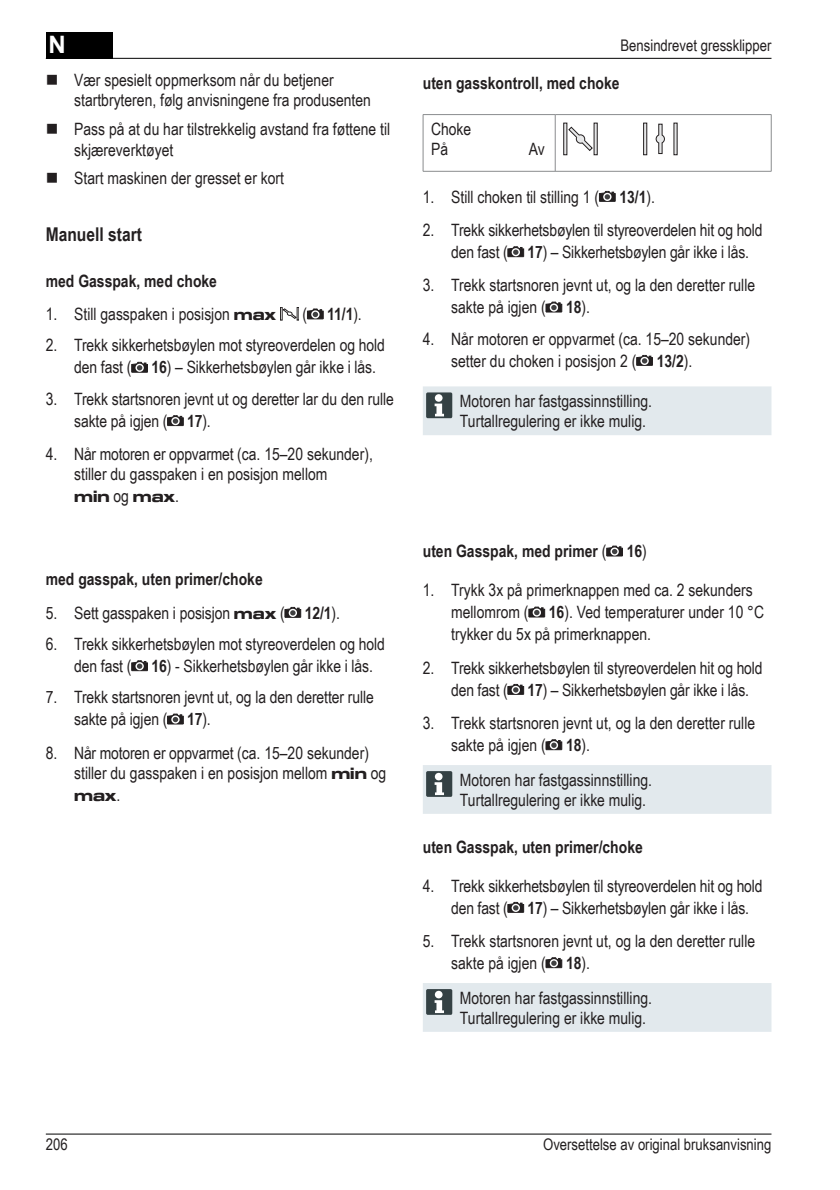
<style>
.page{position:relative;width:840px;height:1190px;background:#fff}
.page>*{position:absolute;margin:0;border:0;box-sizing:border-box;transform-origin:0 0}
.t1{font:700 24px "Arial";color:#fff}
.t2{font:700 19px "Arial Narrow";color:#231f20}
.t3{font:17px/22px "Arial Narrow";color:#231f20}
.t4{font:700 17px "Arial Narrow";color:#231f20}
.t5{font:700 expanded 17px "Microgramma LT";color:#231f20}
.t6{font:16px "Arial Narrow";color:#231f20}
.s1{font-family:"Microgramma LT";font-weight:700;font-stretch:expanded}
.s2{font-weight:400}
.s3{font-weight:700}
.s4{font-family:"Arial Narrow";font-weight:400;font-stretch:normal}
</style>
<div class="page">
<div style="left:46px;top:32px;width:67px;height:27px;background:#000"></div>
<hr style="left:46px;top:1134px;width:725px;height:1px;background:#000">
<hr style="left:46px;top:58px;width:725px;height:1px;background:#000">
<svg style="left:280px;top:307px;width:19px;height:13px"></svg>
<svg style="left:307px;top:309px;width:17px;height:11px"></svg>
<svg style="left:131px;top:362px;width:17px;height:11px"></svg>
<svg style="left:167px;top:415px;width:17px;height:11px"></svg>
<svg style="left:285px;top:607px;width:16px;height:11px"></svg>
<svg style="left:131px;top:660px;width:17px;height:11px"></svg>
<svg style="left:167px;top:714px;width:17px;height:11px"></svg>
<hr style="left:423px;top:114px;width:132px;height:1px;background:#8a8c8e">
<hr style="left:423px;top:115px;width:1px;height:56px;background:#8a8c8e">
<hr style="left:555px;top:114px;width:216px;height:1px;background:#8a8c8e">
<hr style="left:555px;top:115px;width:1px;height:56px;background:#8a8c8e">
<hr style="left:771px;top:115px;width:1px;height:56px;background:#8a8c8e">
<hr style="left:423px;top:171px;width:348px;height:1px;background:#8a8c8e">
<div style="left:643px;top:123px;width:4px;height:32px;border:1px solid #231f20"></div>
<hr style="left:674px;top:123px;width:3px;height:32px;background:#e6e7e8">
<svg style="left:655px;top:124px;width:10px;height:28px"></svg>
<div style="left:658px;top:142px;width:5px;height:12px;border:1px solid #231f20"></div>
<div style="left:563px;top:123px;width:4px;height:32px;border:1px solid #231f20"></div>
<div style="left:594px;top:123px;width:4px;height:32px;border:1px solid #231f20"></div>
<svg style="left:568px;top:126px;width:26px;height:26px"></svg>
<svg style="left:599px;top:191px;width:17px;height:11px"></svg>
<svg style="left:508px;top:246px;width:16px;height:11px"></svg>
<svg style="left:546px;top:302px;width:16px;height:11px"></svg>
<svg style="left:636px;top:355px;width:17px;height:11px"></svg>
<div style="left:423px;top:386px;width:348px;height:49px;background:#e2e9ed"></div>
<div style="left:435px;top:394px;width:8px;height:8px;background:#fff;border-radius:50%"></div>
<svg style="left:606px;top:546px;width:17px;height:11px"></svg>
<svg style="left:528px;top:607px;width:17px;height:11px"></svg>
<svg style="left:508px;top:684px;width:16px;height:11px"></svg>
<svg style="left:546px;top:739px;width:16px;height:11px"></svg>
<div style="left:423px;top:765px;width:348px;height:49px;background:#e2e9ed"></div>
<div style="left:435px;top:773px;width:8px;height:7px;background:#fff;border-radius:50%"></div>
<svg style="left:508px;top:902px;width:16px;height:11px"></svg>
<svg style="left:546px;top:957px;width:16px;height:11px"></svg>
<div style="left:423px;top:983px;width:348px;height:49px;background:#e2e9ed"></div>
<div style="left:435px;top:991px;width:8px;height:7px;background:#fff;border-radius:50%"></div>
<h1 class="t1" style="left:49px;top:31px;width:19px">N</h1>
<p class="t3" style="left:74px;top:69px;width:298px;line-height:20.4px">Vær spesielt oppmerksom når du betjener startbryteren, følg anvisningene fra produsenten</p>
<p class="t3" style="left:74px;top:119px;width:318px;line-height:20.4px">Pass på at du har tilstrekkelig avstand fra føttene til skjæreverktøyet</p>
<p class="t3" style="left:74px;top:167px;width:211px">Start maskinen der gresset er kort</p>
<p class="t2" style="left:46px;top:223px;width:98px">Manuell start</p>
<p class="t4" style="left:46px;top:271px;width:173px">med Gasspak, med choke</p>
<p class="t3" style="left:46px;top:303px;width:232px">1. Still gasspaken i posisjon <span class="s1">max</span></p>
<p class="t4" style="left:303px;top:304px;width:61px"><span class="s2">(</span> 11/1<span class="s2">).</span></p>
<p class="t3" style="left:74px;top:334px;width:312px;text-indent:-28px">2. Trekk sikkerhetsbøylen mot styreoverdelen og hold den fast ( <span class="s3">16</span>) – Sikkerhetsbøylen går ikke i lås.</p>
<p class="t3" style="left:74px;top:388px;width:321px;text-indent:-28px">3. Trekk startsnoren jevnt ut og deretter lar du den rulle sakte på igjen ( <span class="s3">17</span>).</p>
<p class="t3" style="left:74px;top:444px;width:300px;line-height:20px;text-indent:-28px">4. Når motoren er oppvarmet (ca. 15–20 sekunder), stiller du gasspaken i en posisjon mellom</p>
<p class="t5" style="left:74px;top:491px;width:106px">min <span class="s4">og</span> max<span class="s4">.</span></p>
<p class="t4" style="left:46px;top:569px;width:218px">med gasspak, uten primer/choke</p>
<p class="t3" style="left:46px;top:601px;width:296px">5. Sett gasspaken i posisjon <span class="s1">max</span> ( <span class="s3">12/1</span>).</p>
<p class="t3" style="left:74px;top:633px;width:312px;text-indent:-28px">6. Trekk sikkerhetsbøylen mot styreoverdelen og hold den fast ( <span class="s3">16</span>) - Sikkerhetsbøylen går ikke i lås.</p>
<p class="t3" style="left:74px;top:686px;width:301px;text-indent:-28px">7. Trekk startsnoren jevnt ut, og la den deretter rulle sakte på igjen ( <span class="s3">17</span>).</p>
<p class="t3" style="left:74px;top:742px;width:314px;line-height:20px;text-indent:-28px">8. Når motoren er oppvarmet (ca. 15–20 sekunder) stiller du gasspaken i en posisjon mellom <span class="s1">min</span> og</p>
<p class="t5" style="left:74px;top:789px;width:48px">max<span class="s4">.</span></p>
<p class="t6" style="left:621px;top:36px;width:152px">Bensindrevet gressklipper</p>
<p class="t4" style="left:423px;top:73px;width:198px">uten gasskontroll, med choke</p>
<p class="t3" style="left:431px;top:119px;width:42px;line-height:20px">Choke<br>På</p>
<p class="t3" style="left:529px;top:138px;width:18px">Av</p>
<p class="t3" style="left:423px;top:185px;width:234px">1. Still choken til stilling 1 ( <span class="s3">13/1</span>).</p>
<p class="t3" style="left:451px;top:219px;width:313px;text-indent:-28px">2. Trekk sikkerhetsbøylen til styreoverdelen hit og hold den fast ( <span class="s3">17</span>) – Sikkerhetsbøylen går ikke i lås.</p>
<p class="t3" style="left:451px;top:274px;width:306px;text-indent:-28px">3. Trekk startsnoren jevnt ut, og la den deretter rulle sakte på igjen ( <span class="s3">18</span>).</p>
<p class="t3" style="left:451px;top:327px;width:301px;text-indent:-28px">4. Når motoren er oppvarmet (ca. 15–20 sekunder) setter du choken i posisjon 2 ( <span class="s3">13/2</span>).</p>
<p class="t3" style="left:460px;top:391px;width:194px;line-height:20px">Motoren har fastgassinnstilling.<br>Turtallregulering er ikke mulig.</p>
<p class="t4" style="left:423px;top:541px;width:226px">uten Gasspak, med primer <span class="s2">(</span> 16<span class="s2">)</span></p>
<p class="t3" style="left:451px;top:579px;width:314px;text-indent:-28px">1. Trykk 3x på primerknappen med ca. 2 sekunders mellomrom ( <span class="s3">16</span>). Ved temperaturer under 10 °C trykker du 5x på primerknappen.</p>
<p class="t3" style="left:451px;top:656px;width:313px;text-indent:-28px">2. Trekk sikkerhetsbøylen til styreoverdelen hit og hold den fast ( <span class="s3">17</span>) – Sikkerhetsbøylen går ikke i lås.</p>
<p class="t3" style="left:451px;top:712px;width:306px;text-indent:-28px">3. Trekk startsnoren jevnt ut, og la den deretter rulle sakte på igjen ( <span class="s3">18</span>).</p>
<p class="t3" style="left:460px;top:770px;width:194px;line-height:20px">Motoren har fastgassinnstilling.<br>Turtallregulering er ikke mulig.</p>
<p class="t4" style="left:423px;top:837px;width:222px">uten Gasspak, uten primer/choke</p>
<p class="t3" style="left:451px;top:874px;width:313px;text-indent:-28px">4. Trekk sikkerhetsbøylen til styreoverdelen hit og hold den fast ( <span class="s3">17</span>) – Sikkerhetsbøylen går ikke i lås.</p>
<p class="t3" style="left:451px;top:930px;width:306px;text-indent:-28px">5. Trekk startsnoren jevnt ut, og la den deretter rulle sakte på igjen ( <span class="s3">18</span>).</p>
<p class="t3" style="left:460px;top:987px;width:194px;line-height:20px">Motoren har fastgassinnstilling.<br>Turtallregulering er ikke mulig.</p>
<p class="t6" style="left:46px;top:1135px;width:23px">206</p>
<p class="t6" style="left:543px;top:1135px;width:230px">Oversettelse av original bruksanvisning</p>
</div>
